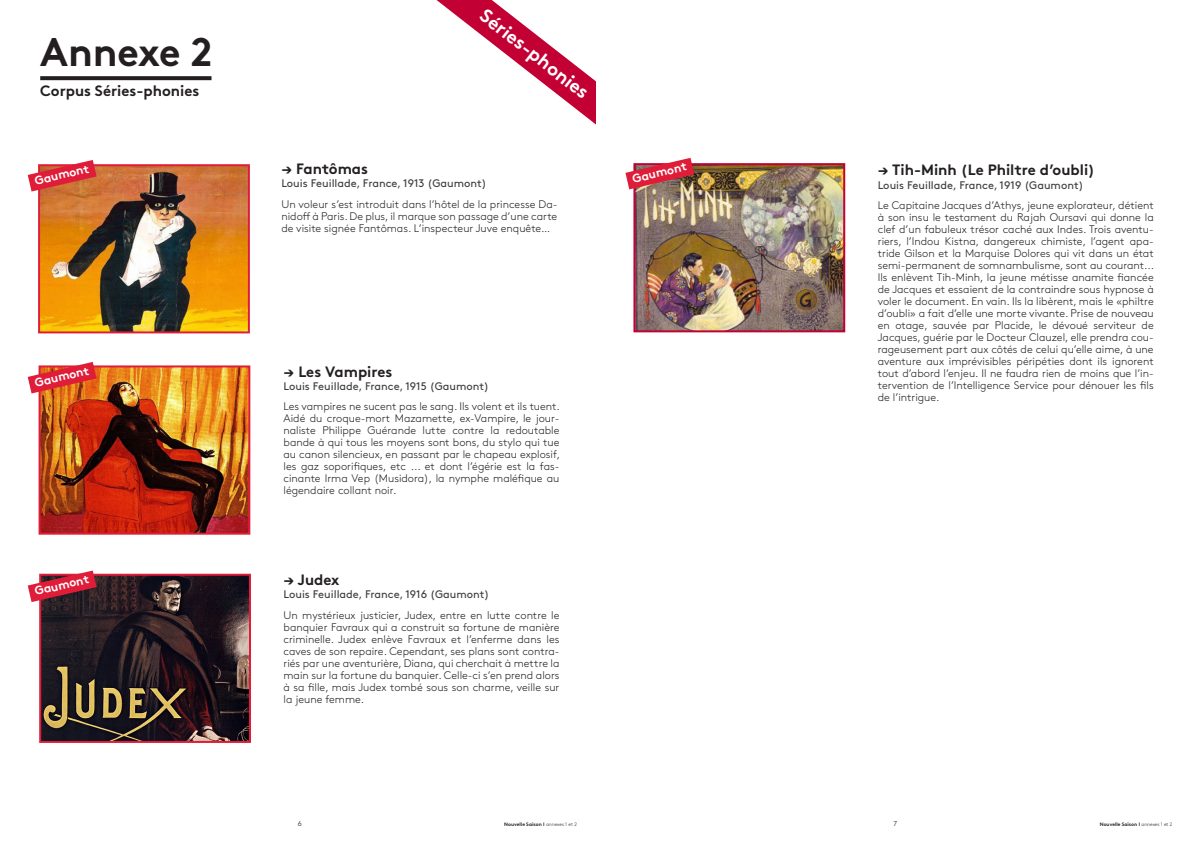
<style>
.page{position:relative;width:1191px;height:842px;background:#fff}
.page>*{position:absolute;margin:0;border:0;box-sizing:border-box;transform-origin:0 0}
.t1{font:700 40px "Brown Std";color:#231f20}
.t2{font:700 19px "Brown Std";color:#fff}
.t3{font:700 15px "Brown Std";color:#231f20}
.t4{font:700 12px "Brown Std";color:#fff}
.t5{font:300 11px/12px "Brown Std";color:#231f20;text-align:justify}
.t6{font:11px "Brown Std";color:#3e3e3f}
.t7{font:300 7px "Brown Std";color:#000}
.t8{font:700 5px "Brown Std";color:#231f20}
.s1{font-weight:300}
</style>
<div class="page">
<svg style="left:436px;top:0;width:160px;height:125px"></svg>
<img style="left:41px;top:167px;width:206px;height:163px">
<div style="left:38px;top:164px;width:212px;height:169px;border:2px solid #e01d39"></div>
<img style="left:42px;top:368px;width:205px;height:164px">
<div style="left:39px;top:365px;width:211px;height:170px;border:2px solid #e01d39"></div>
<svg style="left:27px;top:160px;width:88px;height:44px"></svg>
<img style="left:42px;top:577px;width:206px;height:163px">
<div style="left:39px;top:574px;width:212px;height:169px;border:2px solid #e01d39"></div>
<svg style="left:40px;top:76px;width:171px;height:4px"></svg>
<img style="left:636px;top:166px;width:206px;height:163px">
<div style="left:633px;top:163px;width:212px;height:169px;border:2px solid #c30034"></div>
<svg style="left:27px;top:362px;width:88px;height:44px;background:#dc6646"></svg>
<svg style="left:27px;top:570px;width:88px;height:44px;background:#8a434f"></svg>
<img style="left:625px;top:157px;width:88px;height:44px">
<p class="t1" style="left:40px;top:28px;width:174px">Annexe 2</p>
<p class="t3" style="left:40px;top:82px;width:161px">Corpus Séries-phonies</p>
<p class="t2" style="left:489px;top:4px;width:134px;rotate:38deg">Séries-phonies</p>
<p class="t4" style="left:33px;top:173px;width:57px;rotate:-13deg">Gaumont</p>
<p class="t4" style="left:33px;top:375px;width:57px;rotate:-13deg">Gaumont</p>
<p class="t3" style="left:281px;top:160px;width:88px">→ Fantômas</p>
<p class="t6" style="left:281px;top:177px;width:207px">Louis Feuillade, France, 1913 (Gaumont)</p>
<p class="t5" style="left:281px;top:198px;width:277px">Un voleur s’est introduit dans l’hôtel de la princesse Da&shy;nidoff à Paris. De plus, il marque son passage d’une carte de visite signée Fantômas. L’inspecteur Juve enquête…</p>
<p class="t3" style="left:283px;top:362px;width:110px">→ Les Vampires</p>
<p class="t6" style="left:283px;top:380px;width:207px">Louis Feuillade, France, 1915 (Gaumont)</p>
<p class="t5" style="left:283px;top:401px;width:278px">Les vampires ne sucent pas le sang. Ils volent et ils tuent.<br>Aidé du croque-mort Mazamette, ex-Vampire, le jour&shy;naliste Philippe Guérande lutte contre la redoutable bande à qui tous les moyens sont bons, du stylo qui tue au canon silencieux, en passant par le chapeau explosif, les gaz soporifiques, etc ... et dont l’égérie est la fas&shy;cinante Irma Vep (Musidora), la nymphe maléfique au légendaire collant noir.</p>
<p class="t4" style="left:631px;top:171px;width:57px;rotate:-13deg">Gaumont</p>
<p class="t3" style="left:877px;top:161px;width:219px">→ Tih-Minh (Le Philtre d’oubli)</p>
<p class="t6" style="left:877px;top:178px;width:207px">Louis Feuillade, France, 1919 (Gaumont)</p>
<p class="t5" style="left:877px;top:199px;width:278px">Le Capitaine Jacques d’Athys, jeune explorateur, détient à son insu le testament du Rajah Oursavi qui donne la clef d’un fabuleux trésor caché aux Indes. Trois aventu&shy;riers, l’Indou Kistna, dangereux chimiste, l’agent apa&shy;tride Gilson et la Marquise Dolores qui vit dans un état semi-permanent de somnambulisme, sont au courant...<br>Ils enlèvent Tih-Minh, la jeune métisse anamite fiancée de Jacques et essaient de la contraindre sous hypnose à voler le document. En vain. Ils la libèrent, mais le «philtre d’oubli» a fait d’elle une morte vivante. Prise de nouveau en otage, sauvée par Placide, le dévoué serviteur de Jacques, guérie par le Docteur Clauzel, elle prendra cou&shy;rageusement part aux côtés de celui qu’elle aime, à une aventure aux imprévisibles péripéties dont ils ignorent tout d’abord l’enjeu. Il ne faudra rien de moins que l’in&shy;tervention de l’Intelligence Service pour dénouer les fils de l’intrigue.</p>
<p class="t4" style="left:33px;top:584px;width:57px;rotate:-13deg">Gaumont</p>
<p class="t3" style="left:283px;top:571px;width:57px">→ Judex</p>
<p class="t6" style="left:283px;top:588px;width:207px">Louis Feuillade, France, 1916 (Gaumont)</p>
<p class="t5" style="left:283px;top:609px;width:277px">Un mystérieux justicier, Judex, entre en lutte contre le banquier Favraux qui a construit sa fortune de manière criminelle. Judex enlève Favraux et l’enferme dans les caves de son repaire. Cependant, ses plans sont contra&shy;riés par une aventurière, Diana, qui cherchait à mettre la main sur la fortune du banquier. Celle-ci s’en prend alors à sa fille, mais Judex tombé sous son charme, veille sur la jeune femme.</p>
<p class="t7" style="left:298px;top:820px;width:6px">6</p>
<p class="t8" style="left:504px;top:821px;width:74px">Nouvelle Saison I <span class="s1">annexes 1 et 2</span></p>
<p class="t7" style="left:893px;top:820px;width:5px">7</p>
<p class="t8" style="left:1099px;top:821px;width:74px">Nouvelle Saison I <span class="s1">annexes 1 et 2</span></p>
</div>
